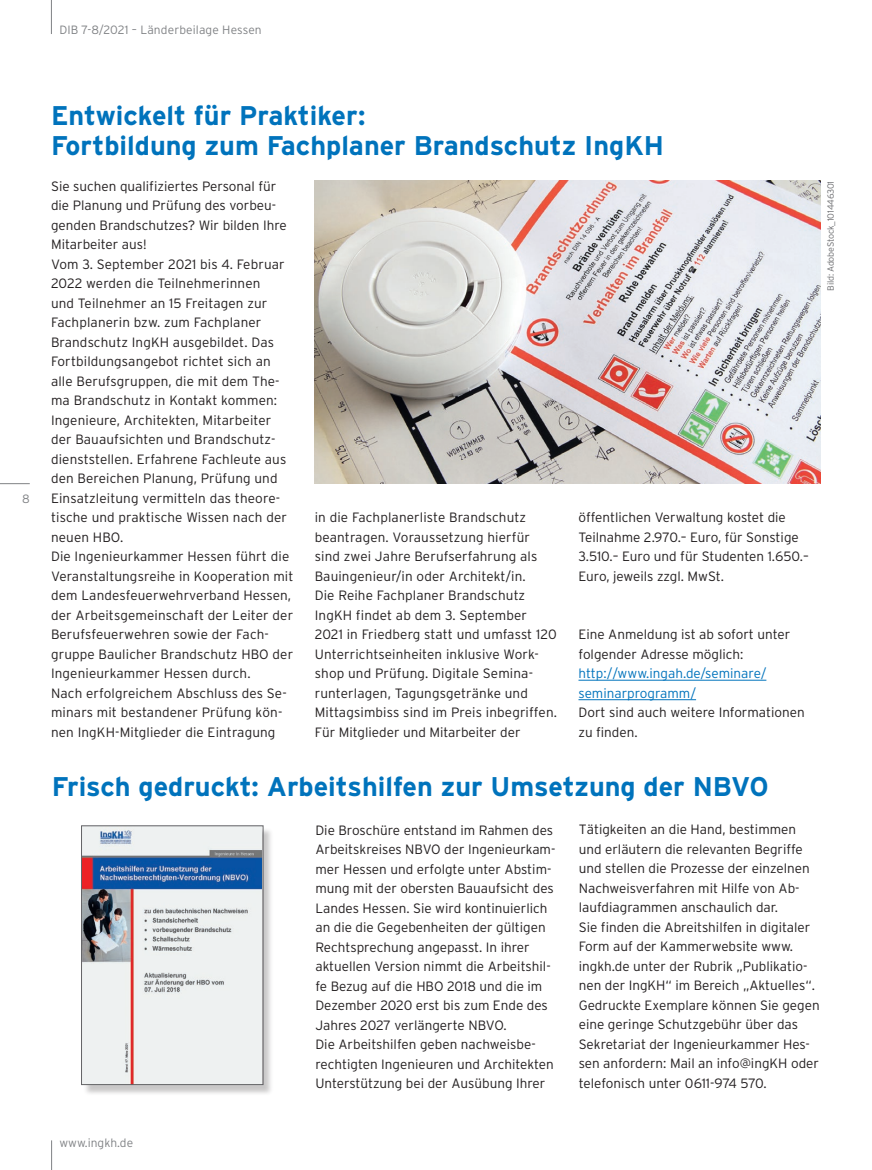
<style>
.page{position:relative;width:872px;height:1170px;background:#fff}
.page>*{position:absolute;margin:0;border:0;box-sizing:border-box;transform-origin:0 0}
.t1{font:700 27px/30px "Interstate";color:#0073bc}
.t2{font:300 13.5px/19.5px "Interstate";color:#231f20}
.t3{font:300 13.5px/19.5px "Interstate";color:#0073bc}
.t4{font:300 12px "Interstate";letter-spacing:.01em;color:#808285}
.t5{font:300 9px "Interstate";letter-spacing:-.02em;color:#6c6d70}
</style>
<div class="page">
<hr style="left:0;top:483px;width:30px;height:1px;background:#808285">
<svg style="left:51px;top:1140px;width:1px;height:29px"></svg>
<hr style="left:51px;top:0;width:1px;height:34px;background:#808285">
<hr style="left:578px;top:680px;width:188px;height:1px;background:#0073bc">
<hr style="left:578px;top:699px;width:118px;height:1px;background:#0073bc">
<img style="left:315px;top:181px;width:506px;height:302px">
<div style="left:82px;top:826px;width:192px;height:269px;background:#231f20;opacity:.25"></div>
<img style="left:83px;top:827px;width:178px;height:255px">
<div style="left:81px;top:825px;width:182px;height:259px;border:1px solid #636366"></div>
<p class="t4" style="left:59px;top:23px;width:204px">DIB 7-8/2021 – Länderbeilage Hessen</p>
<p class="t4" style="left:22px;top:492px;width:9px">8</p>
<h1 class="t1" style="left:51px;top:100px;width:614px">Entwickelt für Praktiker:<br>Fortbildung zum Fachplaner Brandschutz IngKH</h1>
<p class="t2" style="left:51px;top:176px;width:244px">Sie suchen qualifiziertes Personal für die Planung und Prüfung des vorbeu&shy;genden Brandschutzes? Wir bilden Ihre Mitarbeiter aus!<br>Vom 3. September 2021 bis 4. Februar 2022 werden die Teilnehmerinnen<br>und Teilnehmer an 15 Freitagen zur Fachplanerin bzw. zum Fachplaner Brandschutz IngKH ausgebildet. Das Fortbildungsangebot richtet sich an alle Berufsgruppen, die mit dem The&shy;ma Brandschutz in Kontakt kommen:<br>Ingenieure, Architekten, Mitarbeiter der Bauaufsichten und Brandschutz&shy;dienststellen. Erfahrene Fachleute aus den Bereichen Planung, Prüfung und Einsatzleitung vermitteln das theore&shy;tische und praktische Wissen nach der neuen HBO.<br>Die Ingenieurkammer Hessen führt die Veranstaltungsreihe in Kooperation mit dem Landesfeuerwehrverband Hessen, der Arbeitsgemeinschaft der Leiter der Berufsfeuerwehren sowie der Fach&shy;gruppe Baulicher Brandschutz HBO der Ingenieurkammer Hessen durch.<br>Nach erfolgreichem Abschluss des Se&shy;minars mit bestandener Prüfung kön&shy;nen IngKH-Mitglieder die Eintragung</p>
<p class="t2" style="left:315px;top:507px;width:244px">in die Fachplanerliste Brandschutz beantragen. Voraussetzung hierfür sind zwei Jahre Berufserfahrung als Bauingenieur/in oder Architekt/in.<br>Die Reihe Fachplaner Brandschutz IngKH findet ab dem 3. September 2021 in Friedberg statt und umfasst 120<br>Unterrichtseinheiten inklusive Work&shy;shop und Prüfung. Digitale Semina&shy;runterlagen, Tagungsgetränke und Mittagsimbiss sind im Preis inbegriffen.<br>Für Mitglieder und Mitarbeiter der</p>
<p class="t2" style="left:578px;top:507px;width:232px">öffentlichen Verwaltung kostet die Teilnahme 2.970.– Euro, für Sonstige 3.510.– Euro und für Studenten 1.650.– Euro, jeweils zzgl. MwSt.</p>
<p class="t2" style="left:578px;top:624px;width:213px">Eine Anmeldung ist ab sofort unter folgender Adresse möglich:</p>
<p class="t3" style="left:578px;top:663px;width:189px">http://www.ingah.de/seminare/ seminarprogramm/</p>
<p class="t2" style="left:578px;top:702px;width:228px">Dort sind auch weitere Informationen zu finden.</p>
<p class="t5" style="left:825px;top:291px;width:111px;rotate:-90deg">Bild: AdobeStock_101446301</p>
<h1 class="t1" style="left:52px;top:771px;width:718px">Frisch gedruckt: Arbeitshilfen zur Umsetzung der NBVO</h1>
<p class="t2" style="left:315px;top:819px;width:241px">Die Broschüre entstand im Rahmen des Arbeitskreises NBVO der Ingenieurkam&shy;mer Hessen und erfolgte unter Abstim&shy;mung mit der obersten Bauaufsicht des Landes Hessen. Sie wird kontinuierlich an die die Gegebenheiten der gültigen Rechtsprechung angepasst. In ihrer aktuellen Version nimmt die Arbeitshil&shy;fe Bezug auf die HBO 2018 und die im Dezember 2020 erst bis zum Ende des Jahres 2027 verlängerte NBVO.<br>Die Arbeitshilfen geben nachweisbe&shy;rechtigten Ingenieuren und Architekten Unterstützung bei der Ausübung Ihrer</p>
<p class="t2" style="left:579px;top:819px;width:242px">Tätigkeiten an die Hand, bestimmen und erläutern die relevanten Begriffe und stellen die Prozesse der einzelnen Nachweisverfahren mit Hilfe von Ab&shy;laufdiagrammen anschaulich dar.<br>Sie finden die Abreitshilfen in digitaler Form auf der Kammerwebsite www. ingkh.de unter der Rubrik „Publikatio&shy;nen der IngKH“ im Bereich „Aktuelles“.<br>Gedruckte Exemplare können Sie gegen eine geringe Schutzgebühr über das Sekretariat der Ingenieurkammer Hes&shy;sen anfordern: Mail an info@ingKH oder telefonisch unter 0611-974 570.</p>
<p class="t4" style="left:60px;top:1135px;width:75px">www.ingkh.de</p>
</div>
